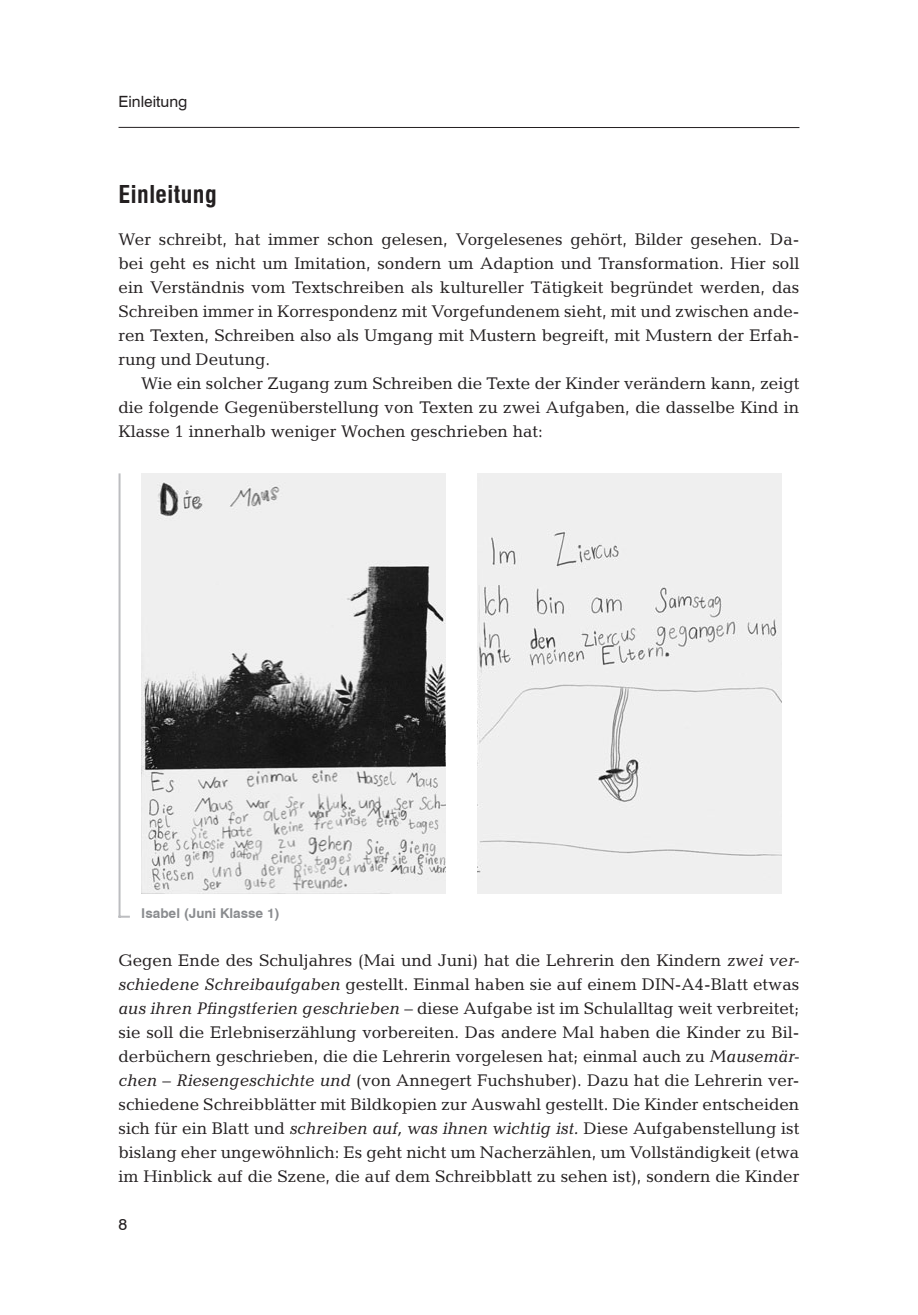
<style>
.page{position:relative;width:918px;height:1315px;background:#fff}
.page>*{position:absolute;margin:0;border:0;box-sizing:border-box;transform-origin:0 0}
.t1{font:700 condensed 24px "Swiss 721 BT";letter-spacing:.02em;color:#231f20}
.t2{font:17px/24px "Candida Std";color:#231f20;text-align:justify}
.t3{font:16px "Swiss 721 BT";color:#231f20}
.t4{font:15.6px "Swiss 721 BT";color:#231f20}
.t5{font:700 13.6px "Swiss 721 BT";color:#8a8c8f}
.s1{font-style:italic}
</style>
<div class="page">
<hr style="left:118px;top:127px;width:681px;height:1px;background:#231f20">
<div style="left:477px;top:473px;width:304px;height:420px;background:#efefef"></div>
<img style="left:141px;top:473px;width:304px;height:420px">
<hr style="left:118px;top:473px;width:2px;height:444px;background:#bcbdc0">
<svg style="left:118px;top:915px;width:12px;height:2px"></svg>
<p class="t4" style="left:118px;top:92px;width:70px">Einleitung</p>
<h1 class="t1" style="left:118px;top:180px;width:100px">Einleitung</h1>
<p class="t2" style="left:118px;top:227px;width:682px">Wer schreibt, hat immer schon gelesen, Vorgelesenes gehört, Bilder gesehen. Da&shy;bei geht es nicht um Imitation, sondern um Adaption und Transformation. Hier soll ein Verständnis vom Textschreiben als kultureller Tätigkeit begründet werden, das Schreiben immer in Korrespondenz mit Vorgefundenem sieht, mit und zwischen ande&shy;ren Texten, Schreiben also als Umgang mit Mustern begreift, mit Mustern der Erfah&shy;rung und Deutung.</p>
<p class="t2" style="left:118px;top:371px;width:682px;text-indent:23px">Wie ein solcher Zugang zum Schreiben die Texte der Kinder verändern kann, zeigt die folgende Gegenüberstellung von Texten zu zwei Aufgaben, die dasselbe Kind in Klasse 1 innerhalb weniger Wochen geschrieben hat:</p>
<p class="t5" style="left:141px;top:904px;width:140px">Isabel (Juni Klasse 1)</p>
<p class="t2" style="left:118px;top:947px;width:682px">Gegen Ende des Schuljahres (Mai und Juni) hat die Lehrerin den Kindern <span class="s1">zwei ver&shy;schiedene Schreibaufgaben</span> gestellt. Einmal haben sie auf einem DIN-A4-Blatt etwas <span class="s1">aus ihren Pfingstferien geschrieben</span> – diese Aufgabe ist im Schulalltag weit verbreitet; sie soll die Erlebniserzählung vorbereiten. Das andere Mal haben die Kinder zu Bil&shy;derbüchern geschrieben, die die Lehrerin vorgelesen hat; einmal auch zu <span class="s1">Mausemär&shy;chen – Riesengeschichte und</span> (von Annegert Fuchshuber). Dazu hat die Lehrerin ver&shy;schiedene Schreibblätter mit Bildkopien zur Auswahl gestellt. Die Kinder entscheiden sich für ein Blatt und <span class="s1">schreiben auf, was ihnen wichtig ist.</span> Diese Aufgabenstellung ist bislang eher ungewöhnlich: Es geht nicht um Nacherzählen, um Vollständigkeit (etwa im Hinblick auf die Szene, die auf dem Schreibblatt zu sehen ist), sondern die Kinder</p>
<p class="t3" style="left:118px;top:1214px;width:10px">8</p>
</div>
